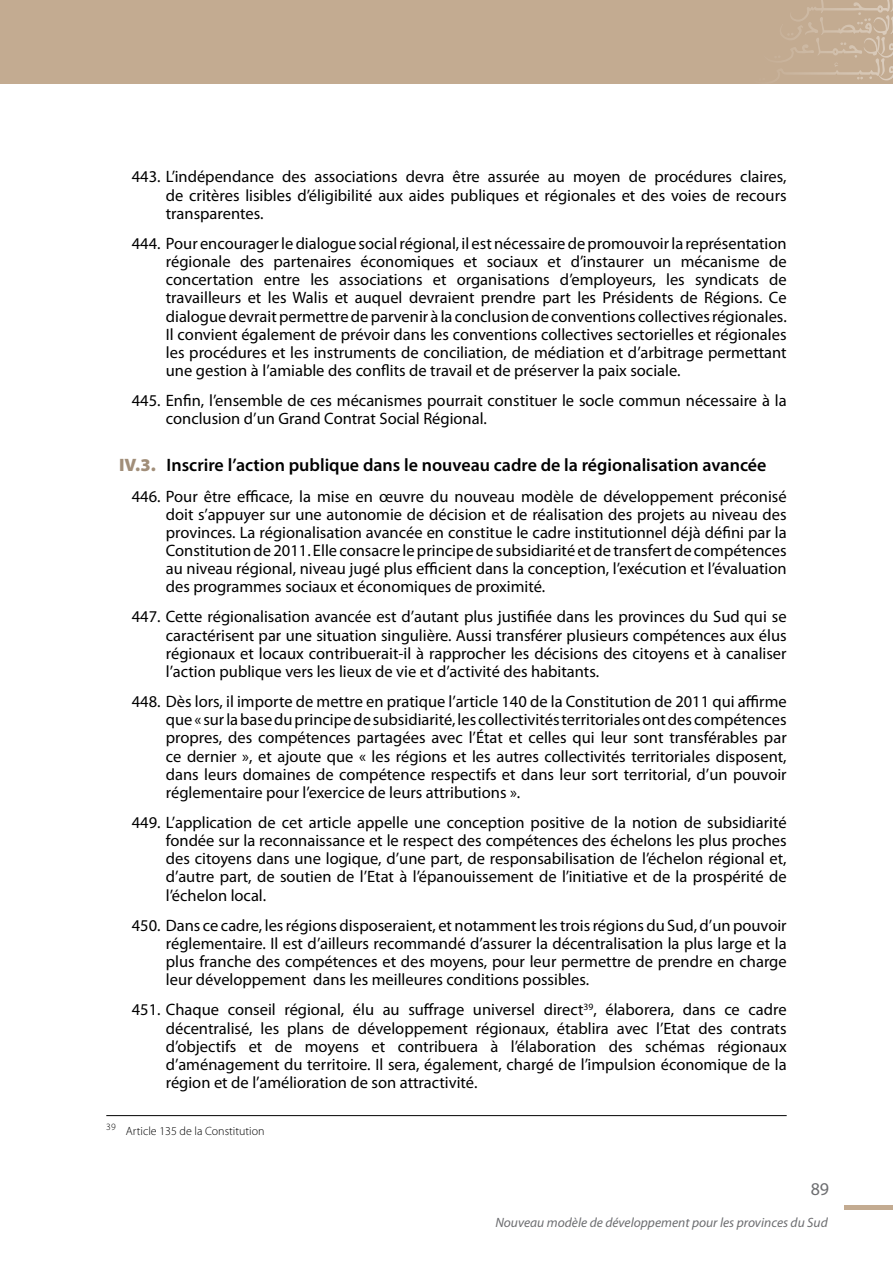
<style>
.page{position:relative;width:893px;height:1263px;background:#fff}
.page>*{position:absolute;margin:0;border:0;box-sizing:border-box;transform-origin:0 0}
.t1{font:600 18px "Myriad Pro";color:#000}
.t2{font:18px "Myriad Pro";color:#6d6e71}
.t3{font:16.5px/18.1px "Myriad Pro";color:#000;text-align:justify}
.t4{font:italic 13.5px "Myriad Pro";color:#6d6e71}
.t5{font:300 12px "Myriad Pro";color:#000}
.t6{font:300 9.6px "Myriad Pro";color:#000}
.s1{font-weight:900;color:#a18e79}
</style>
<div class="page">
<hr style="left:844px;top:1205px;width:49px;height:4px;background:#c3ab91">
<div style="left:0;top:0;width:893px;height:84px;background:#c3ab91"></div>
<svg style="left:783px;top:0;width:110px;height:81px"></svg>
<hr style="left:106px;top:1115px;width:681px;height:1px;background:#000">
<p class="t3" style="left:166px;top:168px;width:622px;text-indent:-34px">443. L’indépendance des associations devra être assurée au moyen de procédures claires, de critères lisibles d’éligibilité aux aides publiques et régionales et des voies de recours transparentes.</p>
<p class="t3" style="left:166px;top:234px;width:622px;text-indent:-34px">444. Pour encourager le dialogue social régional, il est nécessaire de promouvoir la représentation régionale des partenaires économiques et sociaux et d’instaurer un mécanisme de concertation entre les associations et organisations d’employeurs, les syndicats de travailleurs et les Walis et auquel devraient prendre part les Présidents de Régions. Ce dialogue devrait permettre de parvenir à la conclusion de conventions collectives régionales.<br>Il convient également de prévoir dans les conventions collectives sectorielles et régionales les procédures et les instruments de conciliation, de médiation et d’arbitrage permettant une gestion à l’amiable des conflits de travail et de préserver la paix sociale.</p>
<p class="t3" style="left:166px;top:391px;width:622px;text-indent:-34px">445. Enfin, l’ensemble de ces mécanismes pourrait constituer le socle commun nécessaire à la conclusion d’un Grand Contrat Social Régional.</p>
<p class="t1" style="left:119px;top:454px;width:649px"><span class="s1">IV.3.</span> Inscrire l’action publique dans le nouveau cadre de la régionalisation avancée</p>
<p class="t3" style="left:166px;top:487px;width:622px;text-indent:-34px">446. Pour être efficace, la mise en œuvre du nouveau modèle de développement préconisé doit s’appuyer sur une autonomie de décision et de réalisation des projets au niveau des provinces. La régionalisation avancée en constitue le cadre institutionnel déjà défini par la Constitution de 2011. Elle consacre le principe de subsidiarité et de transfert de compétences au niveau régional, niveau jugé plus efficient dans la conception, l’exécution et l’évaluation des programmes sociaux et économiques de proximité.</p>
<p class="t3" style="left:166px;top:608px;width:622px;text-indent:-34px">447. Cette régionalisation avancée est d’autant plus justifiée dans les provinces du Sud qui se caractérisent par une situation singulière. Aussi transférer plusieurs compétences aux élus régionaux et locaux contribuerait-il à rapprocher les décisions des citoyens et à canaliser l’action publique vers les lieux de vie et d’activité des habitants.</p>
<p class="t3" style="left:166px;top:692px;width:622px;text-indent:-34px">448. Dès lors, il importe de mettre en pratique l’article 140 de la Constitution de 2011 qui affirme que « sur la base du principe de subsidiarité, les collectivités territoriales ont des compétences propres, des compétences partagées avec l’État et celles qui leur sont transférables par ce dernier », et ajoute que « les régions et les autres collectivités territoriales disposent, dans leurs domaines de compétence respectifs et dans leur sort territorial, d’un pouvoir réglementaire pour l’exercice de leurs attributions ».</p>
<p class="t3" style="left:166px;top:813px;width:622px;text-indent:-34px">449. L’application de cet article appelle une conception positive de la notion de subsidiarité fondée sur la reconnaissance et le respect des compétences des échelons les plus proches des citoyens dans une logique, d’une part, de responsabilisation de l’échelon régional et, d’autre part, de soutien de l’Etat à l’épanouissement de l’initiative et de la prospérité de l’échelon local.</p>
<p class="t3" style="left:166px;top:916px;width:622px;text-indent:-34px">450. Dans ce cadre, les régions disposeraient, et notamment les trois régions du Sud, d’un pouvoir réglementaire. Il est d’ailleurs recommandé d’assurer la décentralisation la plus large et la plus franche des compétences et des moyens, pour leur permettre de prendre en charge leur développement dans les meilleures conditions possibles.</p>
<p class="t3" style="left:166px;top:1000px;width:622px;text-indent:-34px">451. Chaque conseil régional, élu au suffrage universel direct<sup>39</sup>, élaborera, dans ce cadre décentralisé, les plans de développement régionaux, établira avec l’Etat des contrats d’objectifs et de moyens et contribuera à l’élaboration des schémas régionaux d’aménagement du territoire. Il sera, également, chargé de l’impulsion économique de la région et de l’amélioration de son attractivité.</p>
<p class="t6" style="left:106px;top:1121px;width:11px">39</p>
<p class="t5" style="left:126px;top:1125px;width:140px">Article 135 de la Constitution</p>
<p class="t2" style="left:811px;top:1177px;width:20px">89</p>
<p class="t4" style="left:495px;top:1215px;width:334px">Nouveau modèle de développement pour les provinces du Sud</p>
</div>
